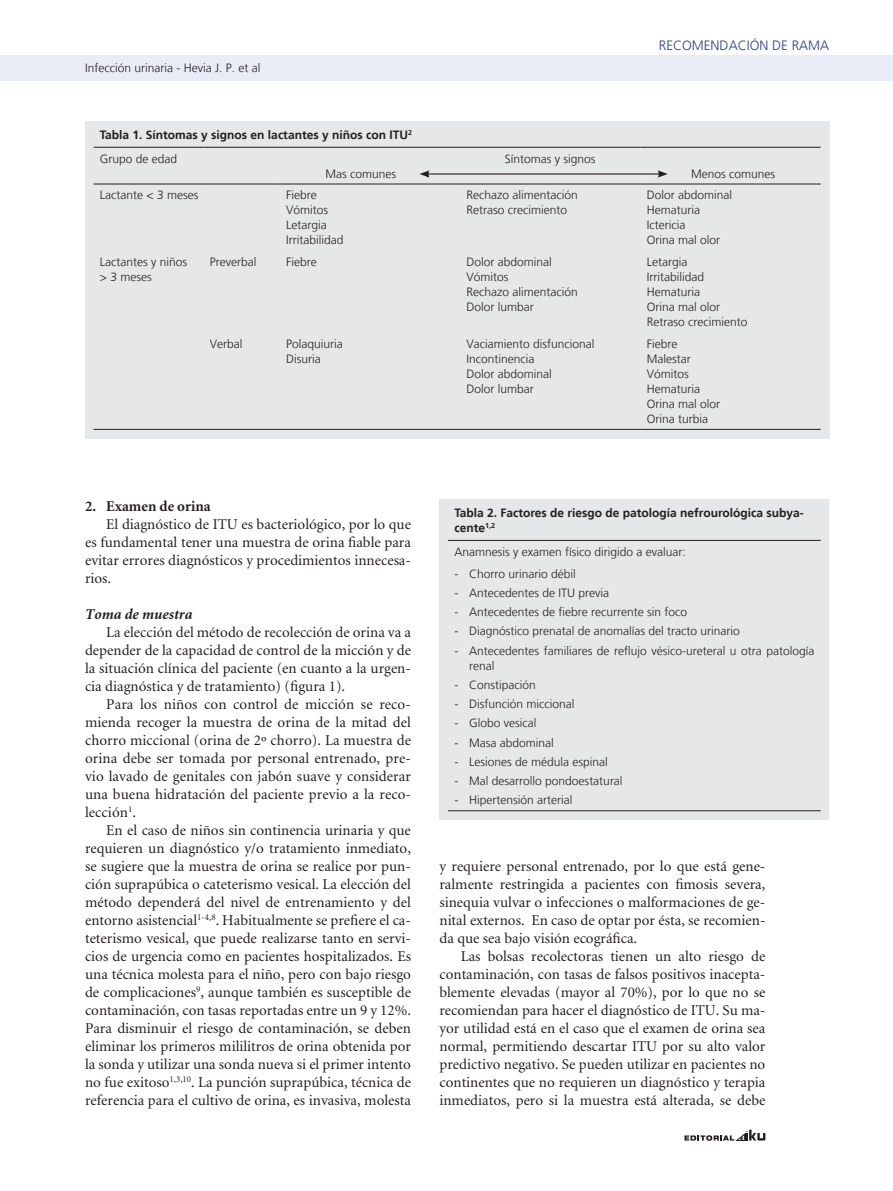
<style>
.page{position:relative;width:893px;height:1191px;background:#fff}
.page>*{position:absolute;margin:0;border:0;box-sizing:border-box;transform-origin:0 0}
.t1{font:15px/18px "Minion";color:#231f20;text-align:justify}
.t2{font:700 15px "Minion";color:#231f20}
.t3{font:italic 700 15px "Minion";color:#231f20}
.t4{font:300 13.5px "Frutiger LT";color:#2a4282}
.t5{font:300 12px/15px "Frutiger LT";color:#231f20}
.t6{font:700 12px/23.9px "Frutiger LT";color:#231f20}
.s1{font-weight:300}
</style>
<div class="page">
<svg style="left:684px;top:1129px;width:81px;height:11px"></svg>
<div style="left:0;top:55px;width:893px;height:26px;background:#e9ecf6"></div>
<div style="left:85px;top:121px;width:744px;height:318px;background:#e6e7e9"></div>
<hr style="left:94px;top:147px;width:110px;height:1px;background:#231f20">
<hr style="left:204px;top:147px;width:76px;height:1px;background:#231f20">
<hr style="left:280px;top:147px;width:180px;height:1px;background:#231f20">
<hr style="left:460px;top:147px;width:180px;height:1px;background:#231f20">
<hr style="left:640px;top:147px;width:181px;height:1px;background:#231f20">
<hr style="left:94px;top:184px;width:110px;height:1px;background:#231f20">
<hr style="left:204px;top:184px;width:76px;height:1px;background:#231f20">
<hr style="left:280px;top:184px;width:180px;height:1px;background:#231f20">
<hr style="left:460px;top:184px;width:180px;height:1px;background:#231f20">
<hr style="left:640px;top:184px;width:181px;height:1px;background:#231f20">
<hr style="left:204px;top:429px;width:76px;height:1px;background:#231f20">
<hr style="left:280px;top:429px;width:180px;height:1px;background:#231f20">
<hr style="left:460px;top:429px;width:180px;height:1px;background:#231f20">
<hr style="left:640px;top:429px;width:181px;height:1px;background:#231f20">
<hr style="left:94px;top:429px;width:110px;height:1px;background:#231f20">
<hr style="left:427px;top:173px;width:233px;height:2px;background:#231f20">
<svg style="left:420px;top:170px;width:9px;height:8px"></svg>
<svg style="left:658px;top:170px;width:10px;height:8px"></svg>
<div style="left:439px;top:499px;width:390px;height:321px;background:#e6e7e9"></div>
<hr style="left:448px;top:540px;width:373px;height:1px;background:#231f20">
<hr style="left:448px;top:810px;width:373px;height:1px;background:#231f20">
<p class="t5" style="left:85px;top:61px;width:177px">Infección urinaria - Hevia J. P. et al</p>
<p class="t6" style="left:100px;top:123px;width:314px">Tabla 1. Síntomas y signos en lactantes y niños con ITU<sup>2<br></sup><span class="s1">Grupo de edad</span></p>
<p class="t5" style="left:505px;top:151px;width:92px">Síntomas y signos</p>
<p class="t4" style="left:659px;top:38px;width:172px">Recomendación de Rama</p>
<p class="t5" style="left:325px;top:166px;width:72px">Mas comunes</p>
<p class="t5" style="left:691px;top:166px;width:86px">Menos comunes</p>
<p class="t5" style="left:100px;top:188px;width:100px">Lactante &lt; 3 meses</p>
<p class="t5" style="left:286px;top:188px;width:59px">Fiebre<br>Vómitos<br>Letargia<br>Irritabilidad</p>
<p class="t5" style="left:466px;top:188px;width:113px">Rechazo alimentación<br>Retraso crecimiento</p>
<p class="t5" style="left:647px;top:188px;width:87px">Dolor abdominal<br>Hematuria<br>Ictericia<br>Orina mal olor</p>
<p class="t5" style="left:100px;top:255px;width:89px">Lactantes y niños &gt; 3 meses</p>
<p class="t5" style="left:210px;top:255px;width:48px">Preverbal</p>
<p class="t5" style="left:286px;top:255px;width:32px">Fiebre</p>
<p class="t5" style="left:467px;top:255px;width:113px">Dolor abdominal<br>Vómitos<br>Rechazo alimentación<br>Dolor lumbar</p>
<p class="t5" style="left:647px;top:255px;width:102px">Letargia<br>Irritabilidad<br>Hematuria<br>Orina mal olor<br>Retraso crecimiento</p>
<p class="t5" style="left:210px;top:336px;width:34px">Verbal</p>
<p class="t5" style="left:286px;top:336px;width:58px">Polaquiuria<br>Disuria</p>
<p class="t5" style="left:467px;top:336px;width:130px">Vaciamiento disfuncional<br>Incontinencia<br>Dolor abdominal<br>Dolor lumbar</p>
<p class="t5" style="left:647px;top:336px;width:75px">Fiebre<br>Malestar<br>Vómitos<br>Hematuria<br>Orina mal olor<br>Orina turbia</p>
<p class="t2" style="left:85px;top:498px;width:127px">2. Examen de orina</p>
<p class="t1" style="left:85px;top:515px;width:327px;text-indent:21px">El diagnóstico de ITU es bacteriológico, por lo que es fundamental tener una muestra de orina fiable para evitar errores diagnósticos y procedimientos innecesa&shy;rios.</p>
<p class="t3" style="left:85px;top:606px;width:109px">Toma de muestra</p>
<p class="t1" style="left:85px;top:623px;width:327px;text-indent:21px">La elección del método de recolección de orina va a depender de la capacidad de control de la micción y de la situación clínica del paciente (en cuanto a la urgen&shy;cia diagnóstica y de tratamiento) (figura 1).</p>
<p class="t1" style="left:85px;top:695px;width:327px;text-indent:21px">Para los niños con control de micción se reco&shy;mienda recoger la muestra de orina de la mitad del chorro miccional (orina de 2º chorro). La muestra de orina debe ser tomada por personal entrenado, pre&shy;vio lavado de genitales con jabón suave y considerar una buena hidratación del paciente previo a la reco&shy;lección<sup>1</sup>.</p>
<p class="t1" style="left:85px;top:821px;width:327px;text-indent:21px">En el caso de niños sin continencia urinaria y que requieren un diagnóstico y/o tratamiento inmediato, se sugiere que la muestra de orina se realice por pun&shy;ción suprapúbica o cateterismo vesical. La elección del método dependerá del nivel de entrenamiento y del entorno asistencial<sup>1-4,8</sup>. Habitualmente se prefiere el ca&shy;teterismo vesical, que puede realizarse tanto en servi&shy;cios de urgencia como en pacientes hospitalizados. Es una técnica molesta para el niño, pero con bajo riesgo de complicaciones<sup>9</sup>, aunque también es susceptible de contaminación, con tasas reportadas entre un 9 y 12%.<br>Para disminuir el riesgo de contaminación, se deben eliminar los primeros mililitros de orina obtenida por la sonda y utilizar una sonda nueva si el primer intento no fue exitoso<sup>1,3,10</sup>. La punción suprapúbica, técnica de referencia para el cultivo de orina, es invasiva, molesta</p>
<p class="t6" style="left:454px;top:505px;width:351px;line-height:15px">Tabla 2. Factores de riesgo de patología nefrourológica subya&shy;cente<sup>1,2</sup></p>
<p class="t5" style="left:454px;top:544px;width:233px">Anamnesis y examen físico dirigido a evaluar:</p>
<p class="t5" style="left:454px;top:566px;width:123px">- C horro urinario débil</p>
<p class="t5" style="left:454px;top:585px;width:156px">- Antecedentes de ITU previa</p>
<p class="t5" style="left:454px;top:604px;width:234px">- Antecedentes de fiebre recurrente sin foco</p>
<p class="t5" style="left:454px;top:624px;width:287px">- Diagnóstico prenatal de anomalías del tracto urinario</p>
<p class="t5" style="left:469px;top:643px;width:347px;text-indent:-15px">- Antecedentes familiares de reflujo vésico-ureteral u otra patología renal</p>
<p class="t5" style="left:454px;top:677px;width:83px">- Constipación</p>
<p class="t5" style="left:454px;top:696px;width:122px">- Disfunción miccional</p>
<p class="t5" style="left:454px;top:716px;width:84px">- Globo vesical</p>
<p class="t5" style="left:454px;top:735px;width:101px">- Masa abdominal</p>
<p class="t5" style="left:454px;top:754px;width:155px">- Lesiones de médula espinal</p>
<p class="t5" style="left:454px;top:773px;width:170px">- Mal desarrollo pondoestatural</p>
<p class="t5" style="left:454px;top:793px;width:120px">- Hipertensión arterial</p>
<p class="t1" style="left:439px;top:857px;width:327px">y requiere personal entrenado, por lo que está gene&shy;ralmente restringida a pacientes con fimosis severa, sinequia vulvar o infecciones o malformaciones de ge&shy;nital externos. En caso de optar por ésta, se recomien&shy;da que sea bajo visión ecográfica.</p>
<p class="t1" style="left:439px;top:947px;width:327px;text-indent:21px">Las bolsas recolectoras tienen un alto riesgo de contaminación, con tasas de falsos positivos inacepta&shy;blemente elevadas (mayor al 70%), por lo que no se recomiendan para hacer el diagnóstico de ITU. Su ma&shy;yor utilidad está en el caso que el examen de orina sea normal, permitiendo descartar ITU por su alto valor predictivo negativo. Se pueden utilizar en pacientes no continentes que no requieren un diagnóstico y terapia inmediatos, pero si la muestra está alterada, se debe</p>
</div>
